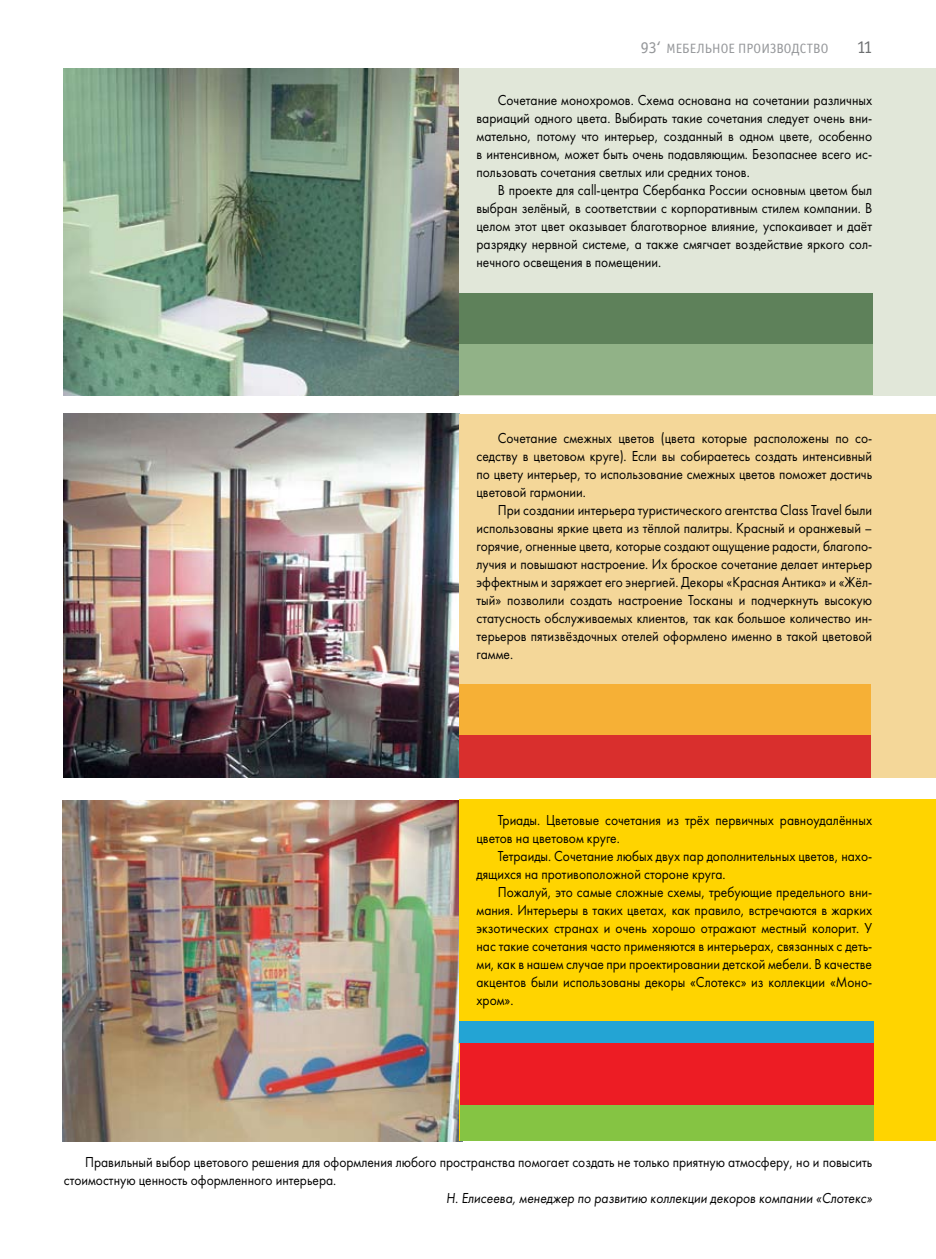
<style>
.page{position:relative;width:936px;height:1259px;background:#fff}
.page>*{position:absolute;margin:0;border:0;box-sizing:border-box;transform-origin:0 0}
.t1{font:18px "Officina Sans Book C";color:#6d6f71}
.t2{font:15px/18px "Futura Book C";color:#000;text-align:justify;scale:.9 1}
.t3{font:italic 15px "Futura Book C";color:#000;scale:.9 1}
.t4{font:13.5px "Officina Sans Book C";letter-spacing:.005em;color:#95979a}
.s1{font-size:16.5px}
</style>
<div class="page">
<img style="left:64px;top:68px;width:395px;height:327px">
<img style="left:63px;top:800px;width:397px;height:341px">
<div style="left:459px;top:68px;width:476px;height:327px;background:#e1e7d9"></div>
<div style="left:459px;top:343px;width:414px;height:52px;background:#91b287"></div>
<div style="left:459px;top:293px;width:414px;height:50px;background:#5e815a"></div>
<div style="left:460px;top:800px;width:475px;height:341px;background:#ffd400"></div>
<div style="left:460px;top:1103px;width:413px;height:38px;background:#85c443"></div>
<div style="left:460px;top:1043px;width:413px;height:61px;background:#ed1c24"></div>
<div style="left:459px;top:1022px;width:415px;height:21px;background:#23a4d4"></div>
<img style="left:64px;top:414px;width:395px;height:363px">
<div style="left:459px;top:414px;width:476px;height:363px;background:#f4d799"></div>
<div style="left:459px;top:735px;width:411px;height:42px;background:#d92f2d"></div>
<div style="left:459px;top:685px;width:411px;height:50px;background:#f6b036"></div>
<p class="t4" style="left:640px;top:41px;width:189px"><span class="s1">93‘</span> МЕБЕЛЬНОЕ ПРОИЗВОДСТВО</p>
<p class="t1" style="left:856px;top:38px;width:17px">11</p>
<p class="t2" style="left:476px;top:91px;width:441px;text-indent:21px">Сочетание монохромов. Схема основана на сочетании различных вариаций одного цвета. Выбирать такие сочетания следует очень вни&shy;мательно, потому что интерьер, созданный в одном цвете, особенно в интенсивном, может быть очень подавляющим. Безопаснее всего ис&shy;пользовать сочетания светлых или средних тонов.</p>
<p class="t2" style="left:476px;top:181px;width:441px;text-indent:21px">В проекте для call-центра Сбербанка России основным цветом был выбран зелёный, в соответствии с корпоративным стилем компании. В целом этот цвет оказывает благотворное влияние, успокаивает и даёт разрядку нервной системе, а также смягчает воздействие яркого сол&shy;нечного освещения в помещении.</p>
<p class="t2" style="left:476px;top:429px;width:441px;text-indent:21px">Сочетание смежных цветов (цвета которые расположены по со&shy;седству в цветовом круге). Если вы собираетесь создать интенсивный по цвету интерьер, то использование смежных цветов поможет достичь цветовой гармонии.</p>
<p class="t2" style="left:476px;top:501px;width:441px;text-indent:21px">При создании интерьера туристического агентства Class Travel были использованы яркие цвета из тёплой палитры. Красный и оранжевый – горячие, огненные цвета, которые создают ощущение радости, благопо&shy;лучия и повышают настроение. Их броское сочетание делает интерьер эффектным и заряжает его энергией. Декоры «Красная Антика» и «Жёл&shy;тый» позволили создать настроение Тосканы и подчеркнуть высокую статусность обслуживаемых клиентов, так как большое количество ин&shy;терьеров пятизвёздочных отелей оформлено именно в такой цветовой гамме.</p>
<p class="t2" style="left:476px;top:811px;width:441px;text-indent:21px">Триады. Цветовые сочетания из трёх первичных равноудалённых цветов на цветовом круге.</p>
<p class="t2" style="left:476px;top:847px;width:441px;text-indent:21px">Тетраиды. Сочетание любых двух пар дополнительных цветов, нахо&shy;дящихся на противоположной стороне круга.</p>
<p class="t2" style="left:476px;top:883px;width:441px;text-indent:21px">Пожалуй, это самые сложные схемы, требующие предельного вни&shy;мания. Интерьеры в таких цветах, как правило, встречаются в жарких экзотических странах и очень хорошо отражают местный колорит. У нас такие сочетания часто применяются в интерьерах, связанных с деть&shy;ми, как в нашем случае при проектировании детской мебели. В качестве акцентов были использованы декоры «Слотекс» из коллекции «Моно&shy;хром».</p>
<p class="t2" style="left:64px;top:1153px;width:899px;text-indent:21px">Правильный выбор цветового решения для оформления любого пространства помогает создать не только приятную атмосферу, но и повысить стоимостную ценность оформленного интерьера.</p>
<p class="t3" style="left:446px;top:1189px;width:474px">Н. Елисеева, менеджер по развитию коллекции декоров компании «Слотекс»</p>
</div>
